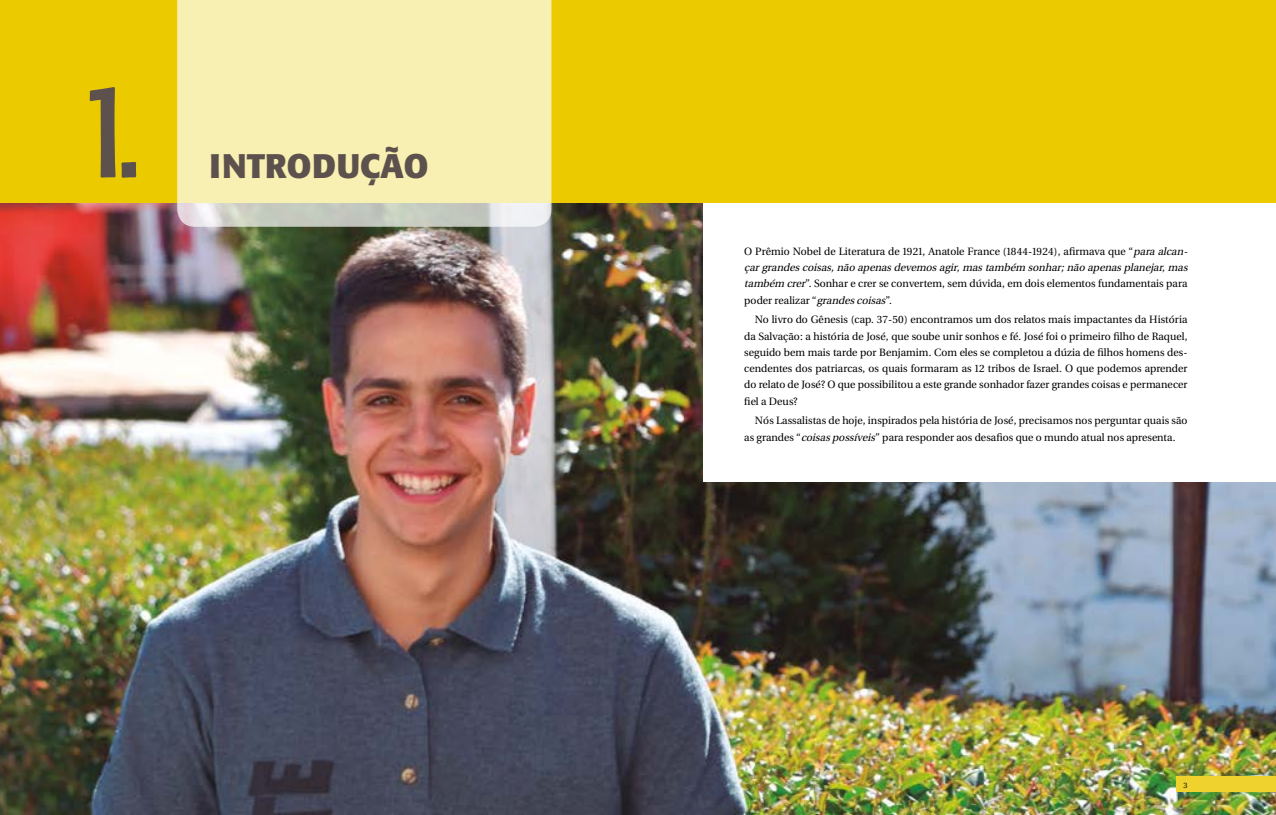
<style>
.page{position:relative;width:1276px;height:815px;background:#ebcb00}
.page>*{position:absolute;margin:0;border:0;box-sizing:border-box;transform-origin:0 0}
.t1{font:condensed 137.5px "Formata";color:#5d514d}
.t2{font:700 33.75px "Formata";color:#5d514d}
.t3{font:13.75px/16.2px "Utopia Headline";letter-spacing:.01em;color:#000}
.t4{font:10px "Utopia Headline";color:#000}
.s1{font-style:italic}
</style>
<div class="page">
<img style="left:0;top:204px;width:1276px;height:611px">
<svg style="left:177px;top:0;width:374px;height:227px;background:#f3ebb4"></svg>
<div style="left:703px;top:204px;width:573px;height:278px;background:#fff"></div>
<div style="left:1176px;top:776px;width:100px;height:16px;background:#efd22d"></div>
<h1 class="t1" style="left:75px;top:48px;width:69px">1.</h1>
<h2 class="t2" style="left:210px;top:145px;width:220px">INTRODUÇÃO</h2>
<p class="t3" style="left:744px;top:243px;width:448px">O Prêmio Nobel de Literatura de 1921, Anatole France (1844-1924), afirmava que “<span class="s1">para alcan&shy;çargrandescoisas,não apenasdevemosagir,mastambém sonhar;não apenasplanejar,mas também crer</span>”. Sonhar e crer se convertem, sem dúvida, em dois elementos fundamentais para poder realizar “<span class="s1">grandescoisas</span>”.</p>
<p class="t3" style="left:744px;top:312px;width:445px;text-align:justify;text-indent:11px">No livro do Gênesis (cap. 37-50) encontramos um dos relatos mais impactantes da História da Salvação: a história de José, que soube unir sonhos e fé. José foi o primeiro filho de Raquel, seguido bem mais tarde por Benjamim. Com eles se completou a dúzia de filhos homens des&shy;cendentes dos patriarcas, os quais formaram as 12 tribos de Israel. O que podemos aprender do relato de José? O que possibilitou a este grande sonhador fazer grandes coisas e permanecer fiel a Deus?</p>
<p class="t3" style="left:744px;top:413px;width:445px;text-indent:11px">Nós Lassalistas de hoje, inspirados pela história de José, precisamos nos perguntar quais são as grandes “<span class="s1">coisaspossíveis</span>” para responder aos desafios que o mundo atual nos apresenta.</p>
<p class="t4" style="left:1183px;top:780px;width:6px">3</p>
</div>
